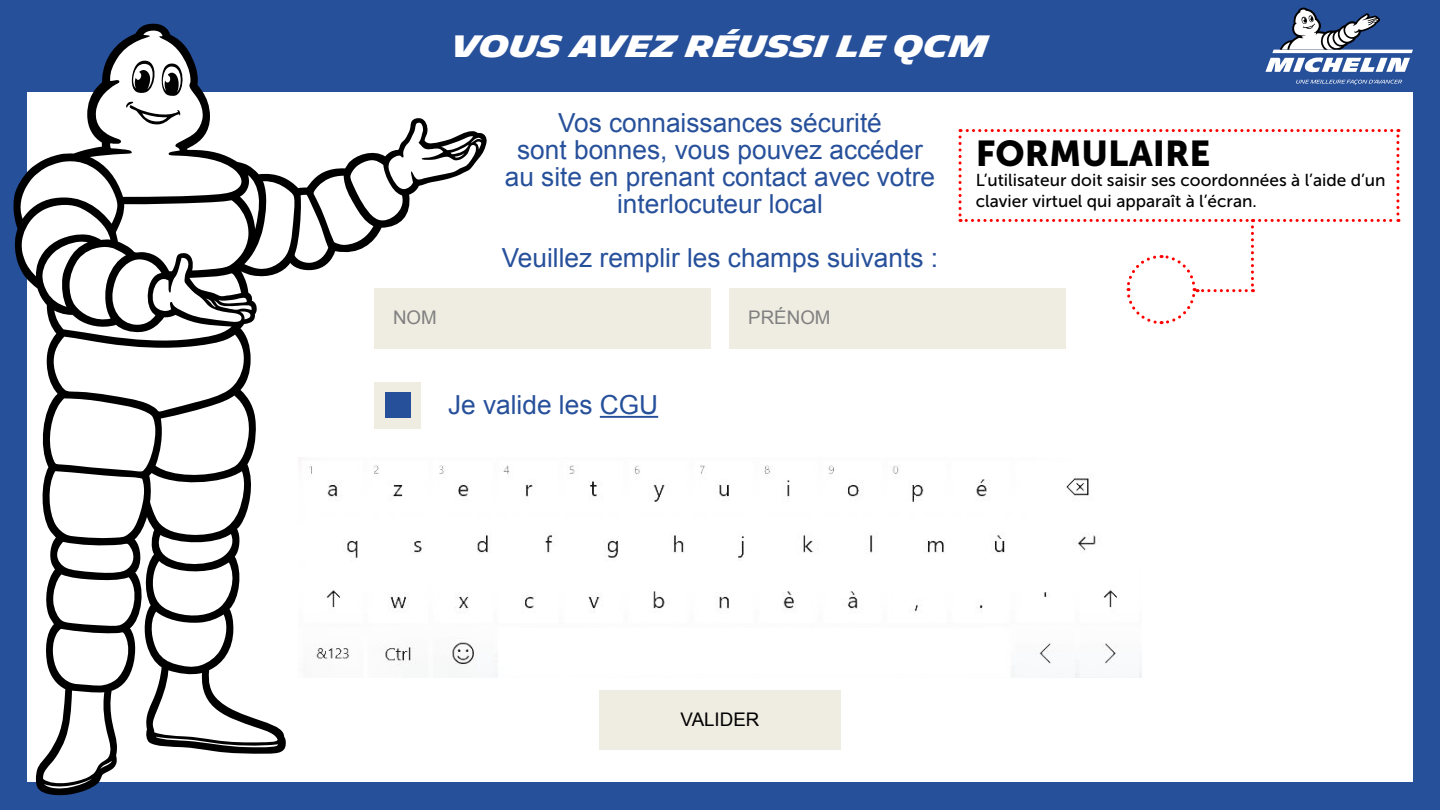
<style>
.page{position:relative;width:1440px;height:810px;background:#27509b}
.page>*{position:absolute;margin:0;border:0;box-sizing:border-box;transform-origin:0 0}
.t1{font:35.7px "Museo Sans 900";color:#000}
.t2{font:700 30px "Michelin";color:#fff}
.t3{font:26.25px/27px "Arial";color:#27509b;text-align:center}
.t4{font:18.75px "Arial";color:#808080}
.t5{font:18.75px "Arial";color:#000}
.t6{font:17.25px/20.7px "Museo Sans 500";color:#000}
</style>
<div class="page">
<div style="left:27px;top:92px;width:1386px;height:690px;background:#fff"></div>
<svg style="left:18px;top:29px;width:464px;height:761px"></svg>
<img style="left:298px;top:458px;width:844px;height:219px">
<div style="left:599px;top:691px;width:242px;height:59px;background:#efece1"></div>
<div style="left:374px;top:288px;width:337px;height:61px;background:#efece1"></div>
<div style="left:729px;top:288px;width:337px;height:61px;background:#efece1"></div>
<div style="left:374px;top:382px;width:47px;height:46px;background:#efece1"></div>
<hr style="left:600px;top:416px;width:58px;height:2px;background:#27509b">
<div style="left:385px;top:392px;width:25px;height:26px;background:#27509b"></div>
<svg style="left:1296px;top:80px;width:106px;height:5px"></svg>
<svg style="left:1265px;top:8px;width:148px;height:64px"></svg>
<svg style="left:959px;top:129px;width:440px;height:196px"></svg>
<p class="t2" style="left:451px;top:29px;width:539px">VOUS AVEZ RÉUSSI LE QCM</p>
<p class="t3" style="left:505px;top:110px;width:432px">Vos connaissances sécurité<br>sont bonnes, vous pouvez accéder au site en prenant contact avec votre interlocuteur local</p>
<p class="t3" style="left:502px;top:245px;width:438px">Veuillez remplir les champs suivants :</p>
<p class="t4" style="left:393px;top:305px;width:45px">NOM</p>
<p class="t4" style="left:748px;top:305px;width:84px">PRÉNOM</p>
<p class="t3" style="left:448px;top:392px;width:212px">Je valide les CGU</p>
<h1 class="t1" style="left:976px;top:133px;width:236px">FORMULAIRE</h1>
<p class="t6" style="left:976px;top:170px;width:411px">L’utilisateur doit saisir ses coordonnées à l’aide d’un clavier virtuel qui apparaît à l’écran.</p>
<p class="t5" style="left:681px;top:707px;width:80px">VALIDER</p>
</div>
